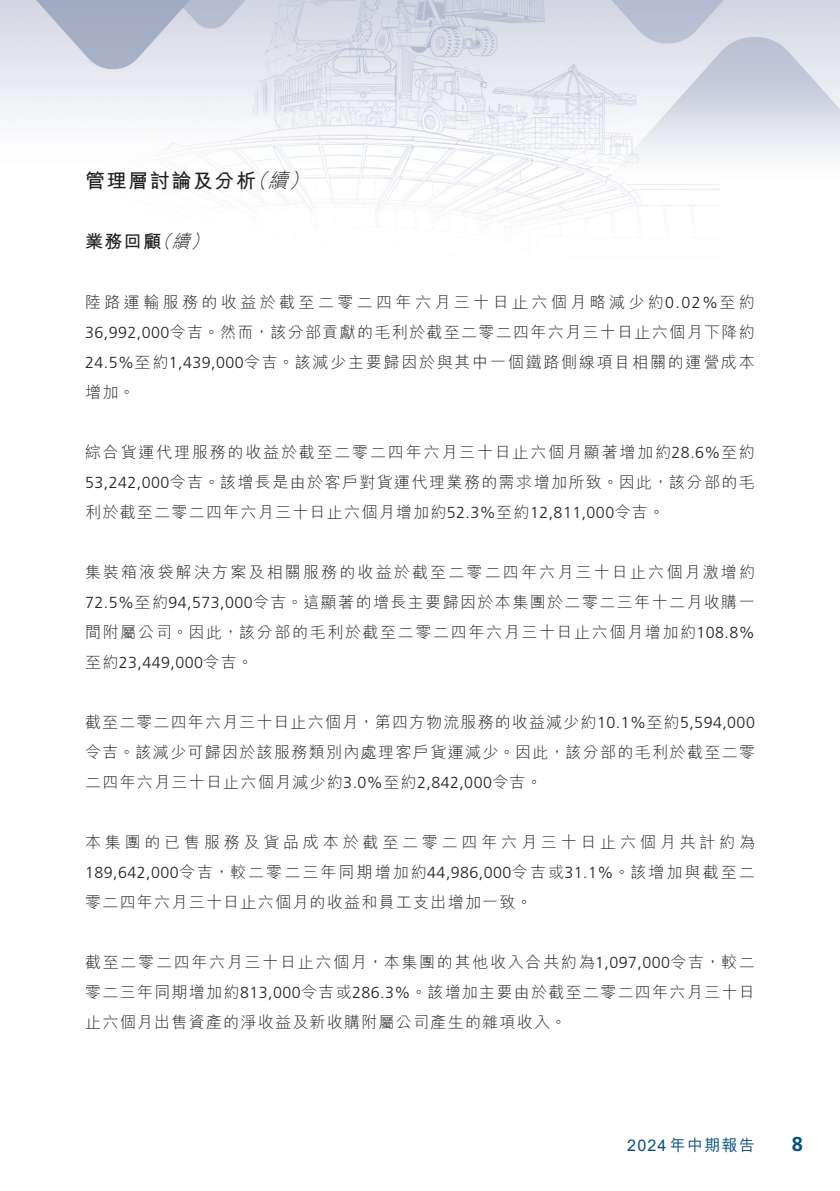
<style>
.page{position:relative;width:840px;height:1191px;background:#fff}
.page>*{position:absolute;margin:0;border:0;box-sizing:border-box;transform-origin:0 0}
.t1{font:700 20px "M Hei HK";letter-spacing:.08em;color:#231f20}
.t2{font:italic 300 20px "M Hei HK";color:#231f20}
.t3{font:700 20px "Frutiger LT Std";color:#044d7c}
.t4{font:700 18px "M Hei HK";color:#231f20}
.t5{font:italic 300 18px "M Hei HK";color:#231f20}
.t6{font:300 16px/30px "M Hei HK";letter-spacing:.085em;color:#231f20;text-align:justify}
.t7{font:300 16px "Frutiger LT Std";letter-spacing:.03em;color:#231f20}
.t8{font:300 16px "M Hei HK";letter-spacing:.235em;color:#231f20}
.t9{font:500 16px "M Hei HK";letter-spacing:.08em;color:#044d7c}
.s1{font-family:"Frutiger LT Std"}
.s2{font-family:"M Hei HK"}
</style>
<div class="page">
<img style="left:0;top:0;width:839px;height:226px">
<p class="t2" style="left:267px;top:170px;width:27px">續</p>
<p class="t2" style="left:247px;top:170px;width:27px">（</p>
<p class="t2" style="left:288px;top:170px;width:27px">(</p>
<p class="t1" style="left:85px;top:166px;width:172px">管理層討論及分析</p>
<p class="t5" style="left:172px;top:232px;width:24px">續</p>
<p class="t5" style="left:153px;top:232px;width:24px">（</p>
<p class="t5" style="left:190px;top:232px;width:24px">(</p>
<p class="t4" style="left:85px;top:228px;width:78px">業務回顧</p>
<p class="t6" style="left:85px;top:287px;width:671px">陸路運輸服務的收益於截至二零二四年六月三十日止六個月略減少約<span class="s1">0.02%</span>至約<span class="s1">36,992,000</span>令吉。然而，該分部貢獻的毛利於截至二零二四年六月三十日止六個月下降約<span class="s1">24.5%</span>至約<span class="s1">1,439,000</span>令吉。該減少主要歸因於與其中一個鐵路側線項目相關的運營成本增加。</p>
<p class="t6" style="left:85px;top:437px;width:671px">綜合貨運代理服務的收益於截至二零二四年六月三十日止六個月顯著增加約<span class="s1">28.6%</span>至約<span class="s1">53,242,000</span>令吉。該增長是由於客戶對貨運代理業務的需求增加所致。因此，該分部的毛利於截至二零二四年六月三十日止六個月增加約<span class="s1">52.3%</span>至約<span class="s1">12,811,000</span>令吉。</p>
<p class="t6" style="left:85px;top:557px;width:671px">集裝箱液袋解決方案及相關服務的收益於截至二零二四年六月三十日止六個月激增約<span class="s1">72.5%</span>至約<span class="s1">94,573,000</span>令吉。這顯著的增長主要歸因於本集團於二零二三年十二月收購一間附屬公司。因此，該分部的毛利於截至二零二四年六月三十日止六個月增加約<span class="s1">108.8%</span></p>
<p class="t7" style="left:85px;top:653px;width:169px"><span class="s2">至約</span>23,449,000<span class="s2">令吉。</span></p>
<p class="t6" style="left:85px;top:707px;width:671px">截至二零二四年六月三十日止六個月，第四方物流服務的收益減少約<span class="s1">10.1%</span>至約<span class="s1">5,594,000</span>令吉。該減少可歸因於該服務類別內處理客戶貨運減少。因此，該分部的毛利於截至二零二四年六月三十日止六個月減少約<span class="s1">3.0%</span>至約<span class="s1">2,842,000</span>令吉。</p>
<p class="t8" style="left:85px;top:834px;width:671px">本集團的已售服務及貨品成本於截至二零二四年六月三十日止六個月共計約為</p>
<p class="t7" style="left:85px;top:863px;width:670px">189,642,000<span class="s2">令吉，較二零二三年同期增加約</span>44,986,000<span class="s2">令吉或</span>31.1%<span class="s2">。該增加與截至二</span></p>
<p class="t6" style="left:85px;top:887px;width:448px">零二四年六月三十日止六個月的收益和員工支出增加一致。</p>
<p class="t6" style="left:85px;top:947px;width:671px">截至二零二四年六月三十日止六個月，本集團的其他收入合共約為<span class="s1">1,097,000</span>令吉，較二零二三年同期增加約<span class="s1">813,000</span>令吉或<span class="s1">286.3%</span>。該增加主要由於截至二零二四年六月三十日止六個月出售資產的淨收益及新收購附屬公司產生的雜項收入。</p>
<p class="t9" style="left:626px;top:1133px;width:129px">2024年中期報告</p>
<p class="t3" style="left:791px;top:1132px;width:13px">8</p>
</div>
